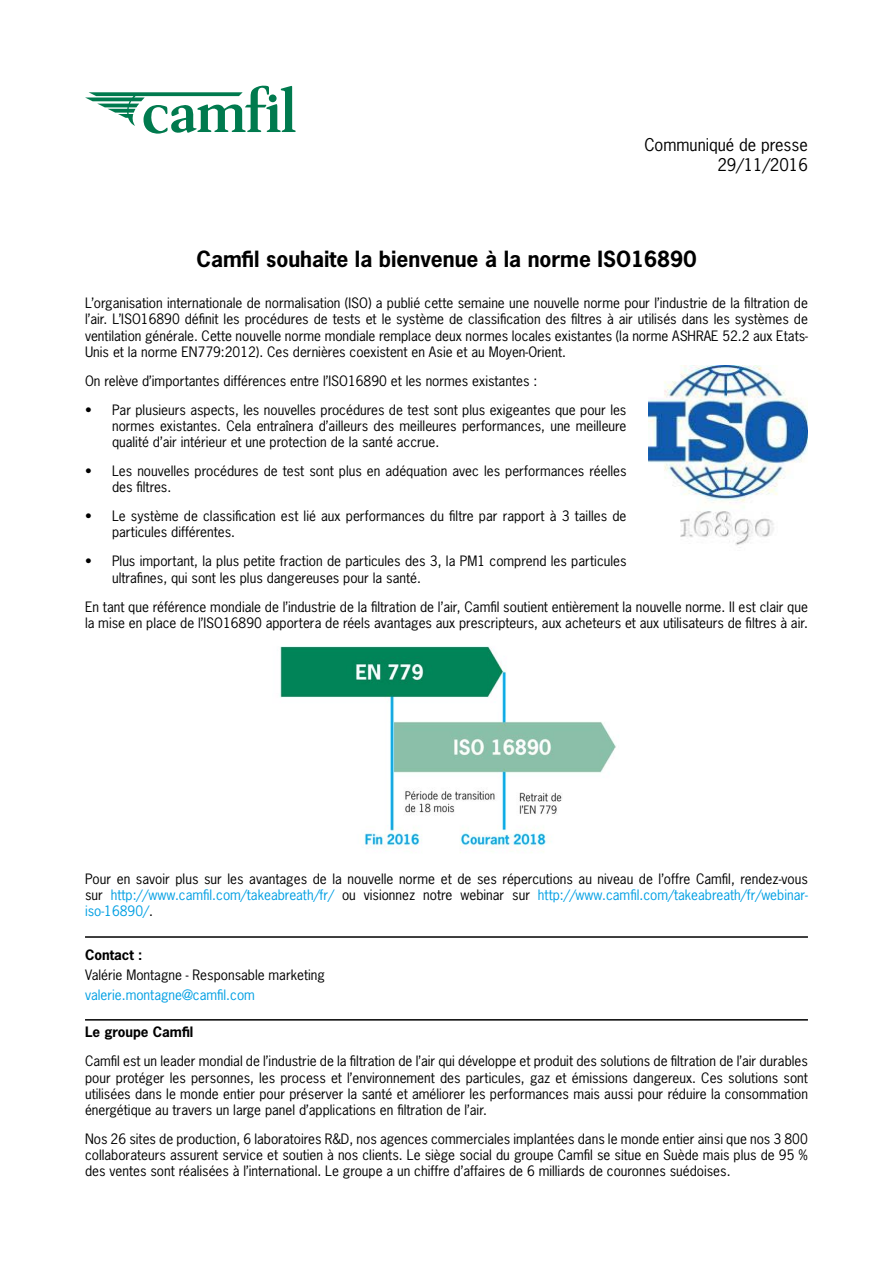
<style>
.page{position:relative;width:893px;height:1263px;background:#fff}
.page>*{position:absolute;margin:0;border:0;box-sizing:border-box;transform-origin:0 0}
.t1{font:700 21px "News Gothic Std";color:#000}
.t2{font:16.5px/19.8px "News Gothic Std";color:#000;text-align:right}
.t3{font:13.5px/16.2px "News Gothic Std";color:#000;text-align:justify}
.t4{font:13.5px "News Gothic Std";color:#009fe3}
.t5{font:700 13.5px "News Gothic Std";color:#000}
.s1{color:#009fe3}
</style>
<div class="page">
<img style="left:648px;top:366px;width:160px;height:180px">
<img style="left:279px;top:646px;width:337px;height:207px">
<svg style="left:85px;top:85px;width:211px;height:49px"></svg>
<div style="left:269px;top:94px;width:8px;height:8px;background:#007a4e;border-radius:50%"></div>
<hr style="left:85px;top:1019px;width:723px;height:1px;background:#000">
<hr style="left:85px;top:936px;width:723px;height:2px;background:#000">
<p class="t2" style="left:644px;top:135px;width:165px">Communiqué de presse<br>29/11/2016</p>
<h1 class="t1" style="left:197px;top:245px;width:501px">Camfil souhaite la bienvenue à la norme ISO16890</h1>
<p class="t3" style="left:85px;top:295px;width:724px">L’organisation internationale de normalisation (ISO) a publié cette semaine une nouvelle norme pour l’industrie de la filtration de l’air. L’ISO16890 définit les procédures de tests et le système de classification des filtres à air utilisés dans les systèmes de ventilation générale. Cette nouvelle norme mondiale remplace deux normes locales existantes (la norme ASHRAE 52.2 aux Etats-Unis et la norme EN779:2012). Ces dernières coexistent en Asie et au Moyen-Orient.</p>
<p class="t3" style="left:85px;top:372px;width:454px">On relève d’importantes différences entre l’ISO16890 et les normes existantes :</p>
<p class="t3" style="left:112px;top:401px;width:516px;text-indent:-27px">• Par plusieurs aspects, les nouvelles procédures de test sont plus exigeantes que pour les normes existantes. Cela entraînera d’ailleurs des meilleures performances, une meilleure qualité d’air intérieur et une protection de la santé accrue.</p>
<p class="t3" style="left:112px;top:463px;width:516px;text-indent:-27px">• Les nouvelles procédures de test sont plus en adéquation avec les performances réelles des filtres.</p>
<p class="t3" style="left:112px;top:508px;width:516px;text-indent:-27px">• Le système de classification est lié aux performances du filtre par rapport à 3 tailles de particules différentes.</p>
<p class="t3" style="left:112px;top:553px;width:516px;text-indent:-27px">• Plus important, la plus petite fraction de particules des 3, la PM1 comprend les particules ultrafines, qui sont les plus dangereuses pour la santé.</p>
<p class="t3" style="left:85px;top:598px;width:724px">En tant que référence mondiale de l’industrie de la filtration de l’air, Camfil soutient entièrement la nouvelle norme. Il est clair que la mise en place de l’ISO16890 apportera de réels avantages aux prescripteurs, aux acheteurs et aux utilisateurs de filtres à air.</p>
<p class="t3" style="left:85px;top:870px;width:724px">Pour en savoir plus sur les avantages de la nouvelle norme et de ses répercutions au niveau de l’offre Camfil, rendez-vous sur <span class="s1">http://www.camfil.com/takeabreath/fr/</span> ou visionnez notre webinar sur <span class="s1">http://www.camfil.com/takeabreath/fr/webinar&shy;iso-16890/</span>.</p>
<p class="t5" style="left:85px;top:945px;width:59px">Contact :</p>
<p class="t3" style="left:85px;top:967px;width:241px">Valérie Montagne - Responsable marketing</p>
<p class="t4" style="left:85px;top:987px;width:171px">valerie.montagne@camfil.com</p>
<p class="t5" style="left:85px;top:1023px;width:110px">Le groupe Camfil</p>
<p class="t3" style="left:85px;top:1053px;width:724px">Camfil est un leader mondial de l’industrie de la filtration de l’air qui développe et produit des solutions de filtration de l’air durables pour protéger les personnes, les process et l’environnement des particules, gaz et émissions dangereux. Ces solutions sont utilisées dans le monde entier pour préserver la santé et améliorer les performances mais aussi pour réduire la consommation énergétique au travers un large panel d’applications en filtration de l’air.</p>
<p class="t3" style="left:85px;top:1131px;width:724px">Nos 26 sites de production, 6 laboratoires R&amp;D, nos agences commerciales implantées dans le monde entier ainsi que nos 3 800 collaborateurs assurent service et soutien à nos clients. Le siège social du groupe Camfil se situe en Suède mais plus de 95 % des ventes sont réalisées à l’international. Le groupe a un chiffre d’affaires de 6 milliards de couronnes suédoises.</p>
</div>
